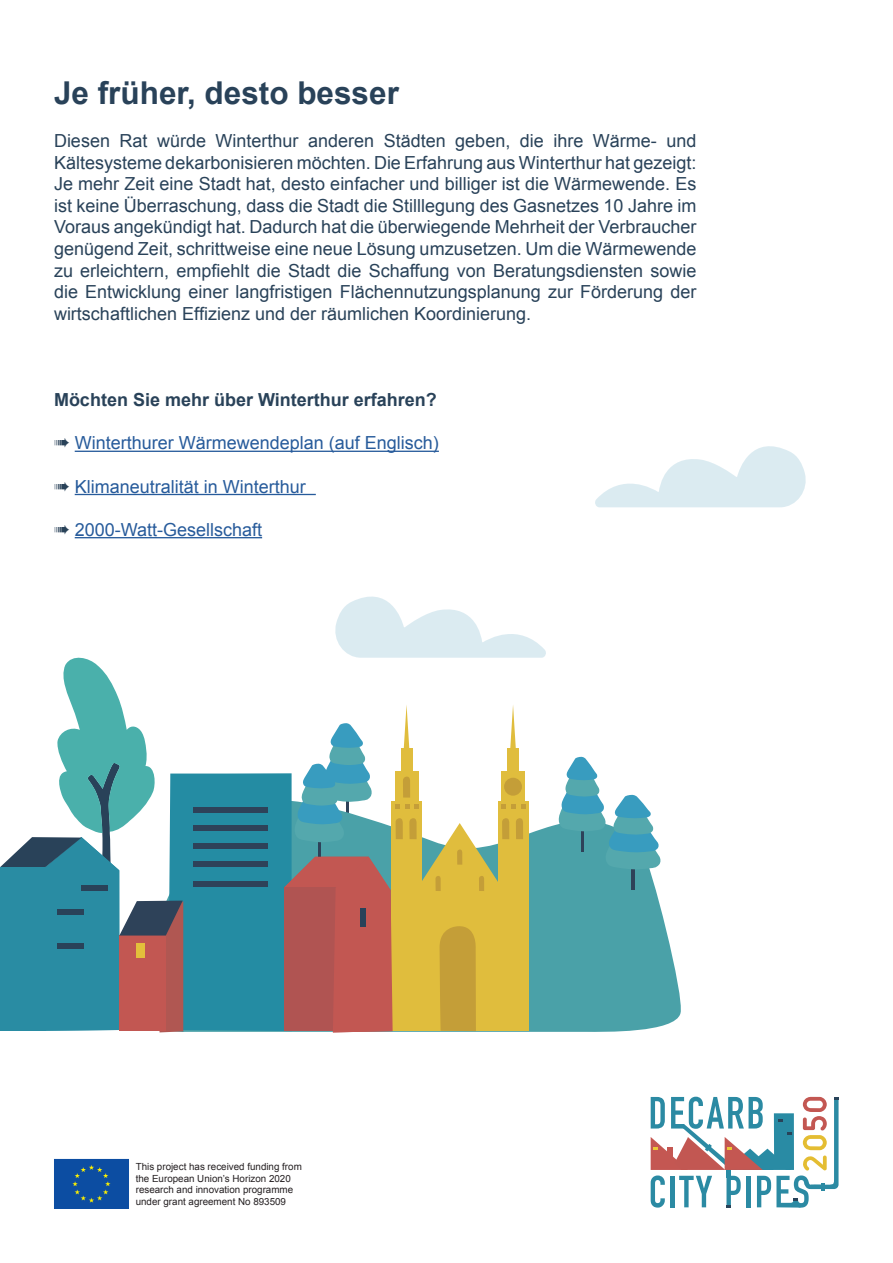
<style>
.page{position:relative;width:893px;height:1263px;background:#fff}
.page>*{position:absolute;margin:0;border:0;box-sizing:border-box;transform-origin:0 0}
.t1{font:700 31.5px "Arial";color:#294259}
.t2{font:18px/21.6px "Arial";color:#294259;text-align:justify}
.t3{font:18px "Arial";color:#275b9b}
.t4{font:700 18px "Arial";color:#294259}
.t5{font:9.75px/11.7px "Arial";color:#241f21}
.s1{color:#294259}
</style>
<div class="page">
<hr style="left:75px;top:451px;width:364px;height:1px;background:#275b9b">
<hr style="left:75px;top:494px;width:241px;height:1px;background:#275b9b">
<hr style="left:75px;top:537px;width:187px;height:1px;background:#275b9b">
<svg style="left:651px;top:1097px;width:187px;height:110px"></svg>
<svg style="left:595px;top:446px;width:211px;height:61px"></svg>
<img style="left:54px;top:1158px;width:75px;height:51px">
<svg style="left:159px;top:824px;width:522px;height:209px;fill:#4aa1a8"></svg>
<hr style="left:631px;top:808px;width:4px;height:82px;background:#2e4259">
<svg style="left:558px;top:756px;width:103px;height:114px"></svg>
<svg style="left:0;top:596px;width:547px;height:436px"></svg>
<div style="left:137px;top:943px;width:8px;height:15px;background:#e3bf3b"></div>
<h1 class="t1" style="left:54px;top:72px;width:346px">Je früher, desto besser</h1>
<p class="t2" style="left:54px;top:130px;width:644px">Diesen Rat würde Winterthur anderen Städten geben, die ihre Wärme- und Kältesysteme dekarbonisieren möchten. Die Erfahrung aus Winterthur hat gezeigt:<br>Je mehr Zeit eine Stadt hat, desto einfacher und billiger ist die Wärmewende. Es ist keine Überraschung, dass die Stadt die Stilllegung des Gasnetzes 10 Jahre im Voraus angekündigt hat. Dadurch hat die überwiegende Mehrheit der Verbraucher genügend Zeit, schrittweise eine neue Lösung umzusetzen. Um die Wärmewende zu erleichtern, empfiehlt die Stadt die Schaffung von Beratungsdiensten sowie die Entwicklung einer langfristigen Flächennutzungsplanung zur Förderung der wirtschaftlichen Effizienz und der räumlichen Koordinierung.</p>
<p class="t4" style="left:54px;top:388px;width:384px">Möchten Sie mehr über Winterthur erfahren?</p>
<p class="t3" style="left:54px;top:431px;width:386px"><span class="s1">➠</span> Winterthurer Wärmewendeplan (auf Englisch)</p>
<p class="t3" style="left:54px;top:474px;width:253px"><span class="s1">➠</span> Klimaneutralität in Winterthur</p>
<p class="t3" style="left:54px;top:518px;width:210px"><span class="s1">➠</span> 2000-Watt-Gesellschaft</p>
<p class="t5" style="left:136px;top:1161px;width:168px">This project has received funding from the European Union’s Horizon 2020 research and innovation programme under grant agreement No 893509</p>
</div>
